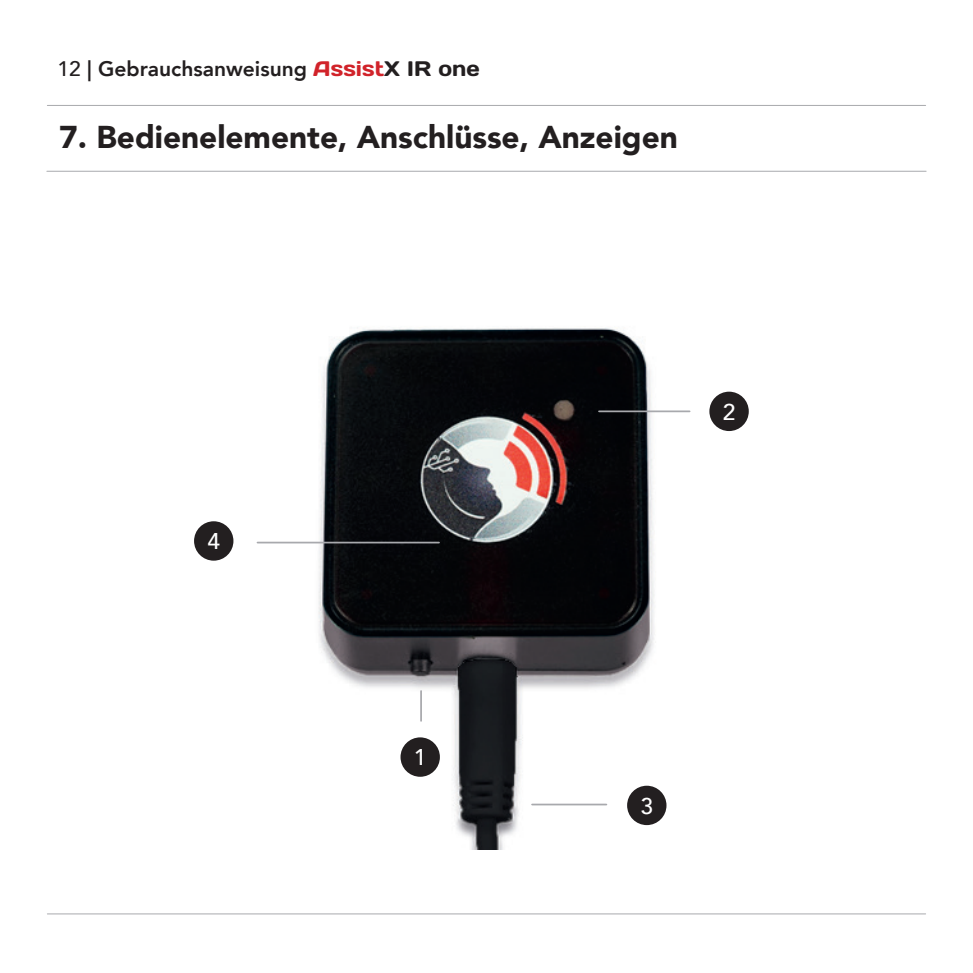
<style>
.page{position:relative;width:973px;height:973px;background:#fff}
.page>*{position:absolute;margin:0;border:0;box-sizing:border-box;transform-origin:0 0}
.t1{font:900 31.5px "Avenir";color:#231f20}
.t2{font:500 22.75px "Avenir";color:#fff}
.t3{font:800 21px "Avenir";color:#231f20}
.s1{font-weight:500}
.s2{font-family:"Days One";font-weight:400;color:#d1232a}
.s3{font-family:"Days One";font-weight:400}
</style>
<div class="page">
<hr style="left:47px;top:105px;width:878px;height:1px;background:#a8a9ad">
<hr style="left:47px;top:171px;width:878px;height:1px;background:#a8a9ad">
<hr style="left:47px;top:913px;width:878px;height:1px;background:#a8a9ad">
<img style="left:194px;top:327px;width:555px;height:522px">
<div style="left:400px;top:737px;width:40px;height:39px;background:#231f20;border-radius:50%"></div>
<div style="left:709px;top:391px;width:39px;height:40px;background:#231f20;border-radius:50%"></div>
<div style="left:627px;top:785px;width:39px;height:39px;background:#231f20;border-radius:50%"></div>
<div style="left:194px;top:521px;width:39px;height:39px;background:#231f20;border-radius:50%"></div>
<hr style="left:420px;top:690px;width:2px;height:30px;background:#a8a9ad">
<hr style="left:599px;top:410px;width:90px;height:2px;background:#a8a9ad">
<hr style="left:257px;top:541px;width:182px;height:2px;background:#a8a9ad">
<hr style="left:532px;top:803px;width:74px;height:2px;background:#a8a9ad">
<p class="t3" style="left:58px;top:52px;width:423px"><span class="s1">12</span> | Gebrauchsanweisung <span class="s2">Assist</span><span class="s3">X IR one</span></p>
<p class="t1" style="left:59px;top:109px;width:620px">7. Bedienelemente, Anschlüsse, Anzeigen</p>
<p class="t2" style="left:207px;top:521px;width:14px">4</p>
<p class="t2" style="left:414px;top:737px;width:14px">1</p>
<p class="t2" style="left:722px;top:392px;width:14px">2</p>
<p class="t2" style="left:640px;top:786px;width:14px">3</p>
</div>
